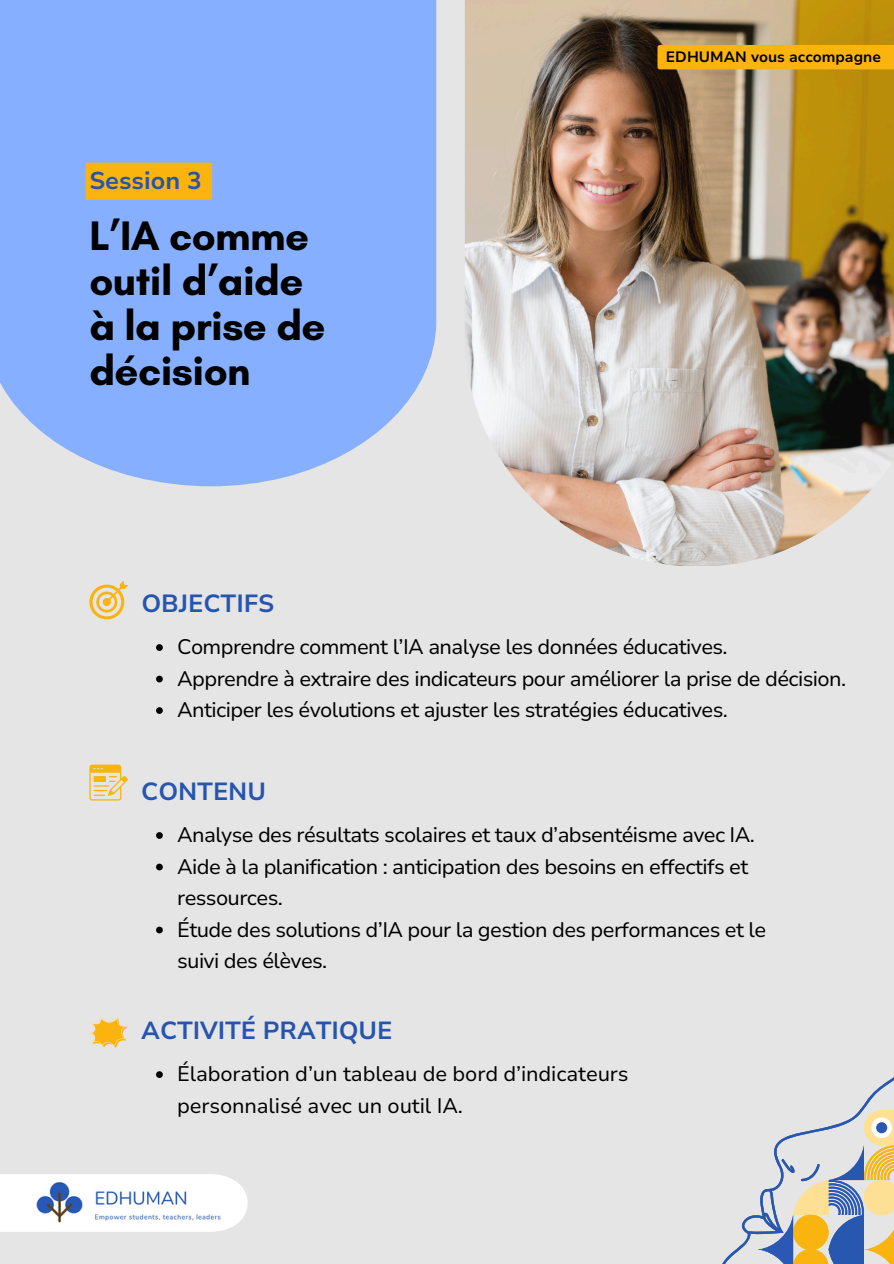
<style>
.page{position:relative;width:894px;height:1264px;background:#fff}
.page>*{position:absolute;margin:0;border:0;box-sizing:border-box;transform-origin:0 0}
.t1{font:700 42px/45px "Glacial Indifference";letter-spacing:-.015em;color:#000}
.t2{font:700 24.75px "Nunito Sans 10 pt";letter-spacing:-.005em;color:#2655b0}
.t3{font:700 24.3px "Nunito Sans 10 pt";color:#2655b0}
.t4{font:21px/31.5px "Nunito Sans 10 pt";letter-spacing:-.03em;color:#000}
.t5{font:21px/31.5px "Nunito Sans 10 pt";letter-spacing:-.005em;color:#000}
.t6{font:700 15px "Nunito Sans 10 pt";color:#000}
</style>
<div class="page">
<div style="left:0;top:0;width:893px;height:1263px;background:#e5e5e5"></div>
<div style="left:0;top:0;width:436px;height:486px;background:#86b0ff"></div>
<img style="left:465px;top:0;width:428px;height:566px">
<svg style="left:89px;top:581px;width:39px;height:38px"></svg>
<svg style="left:89px;top:764px;width:39px;height:36px"></svg>
<div style="left:94px;top:776px;width:12px;height:6px;background:#fab40d"></div>
<svg style="left:89px;top:1015px;width:39px;height:33px"></svg>
<div style="left:657px;top:45px;width:236px;height:24px;background:#fab40d"></div>
<div style="left:86px;top:163px;width:126px;height:37px;background:#fab40d"></div>
<svg style="left:156px;top:644px;width:7px;height:7px"></svg>
<svg style="left:156px;top:675px;width:7px;height:7px"></svg>
<svg style="left:156px;top:707px;width:7px;height:7px"></svg>
<svg style="left:156px;top:832px;width:7px;height:6px"></svg>
<svg style="left:156px;top:863px;width:7px;height:7px"></svg>
<svg style="left:156px;top:926px;width:7px;height:7px"></svg>
<svg style="left:156px;top:1071px;width:7px;height:6px"></svg>
<svg style="left:0;top:1174px;width:247px;height:57px;background:#fcfcfc"></svg>
<img style="left:31px;top:1179px;width:194px;height:46px;border-radius:13px">
<svg style="left:723px;top:1078px;width:170px;height:185px"></svg>
<p class="t3" style="left:89px;top:164px;width:114px">Session 3</p>
<p class="t1" style="left:89px;top:212px;width:238px">L’IA comme outil d’aide à la prise de décision</p>
<h1 class="t6" style="left:665px;top:46px;width:216px">EDHUMAN vous accompagne</h1>
<p class="t2" style="left:141px;top:587px;width:134px">OBJECTIFS</p>
<h2 class="t4" style="left:177px;top:631px;width:552px">Comprendre comment l’IA analyse les données éducatives.</h2>
<p class="t4" style="left:177px;top:663px;width:670px">Apprendre à extraire des indicateurs pour améliorer la prise de décision.</p>
<p class="t4" style="left:177px;top:694px;width:552px">Anticiper les évolutions et ajuster les stratégies éducatives.</p>
<p class="t2" style="left:141px;top:775px;width:126px">CONTENU</p>
<p class="t4" style="left:177px;top:819px;width:579px">Analyse des résultats scolaires et taux d’absentéisme avec IA.</p>
<h2 class="t4" style="left:177px;top:851px;width:572px">Aide à la planification : anticipation des besoins en effectifs et ressources.</h2>
<p class="t4" style="left:177px;top:914px;width:590px">Étude des solutions d’IA pour la gestion des performances et le suivi des élèves.</p>
<p class="t2" style="left:141px;top:1014px;width:253px">ACTIVITÉ PRATIQUE</p>
<p class="t5" style="left:177px;top:1058px;width:453px">Élaboration d’un tableau de bord d’indicateurs personnalisé avec un outil IA.</p>
</div>
